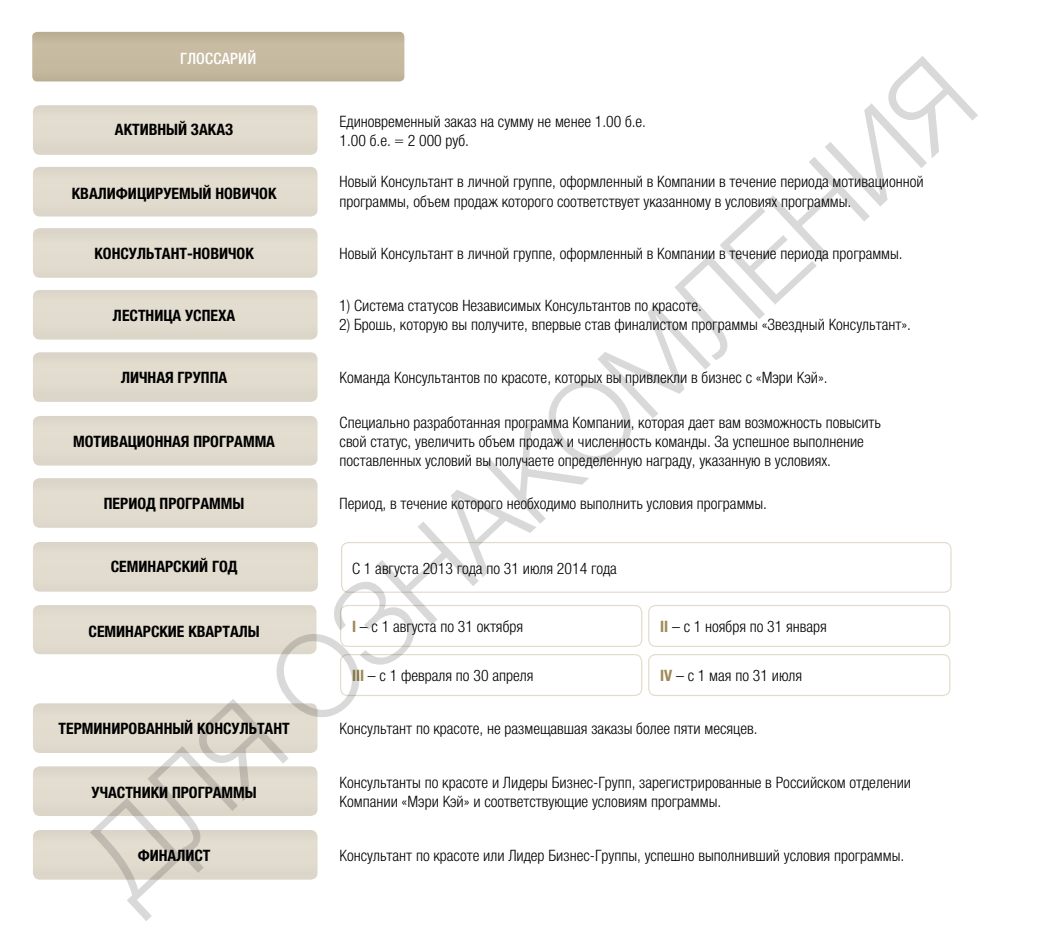
<style>
.page{position:relative;width:1042px;height:943px;background:#fff}
.page>*{position:absolute;margin:0;border:0;box-sizing:border-box;transform-origin:0 0}
.t1{font:300 114.27px "Helvetica Neue LTCYR";color:#000}
.t2{font:300 condensed 15.75px/19.2px "Helvetica Neue LTCYR";color:#000}
.t3{font:700 condensed 15.75px "Helvetica Neue LTCYR";color:#000}
.t4{font:500 condensed 15.75px "Helvetica Neue LTCYR";letter-spacing:.01em;color:#fff}
.s1{font-weight:700;color:#9f8958}
</style>
<div class="page">
<div style="left:33px;top:766px;width:284px;height:50px;background:#e2dbcf;border-radius:7px"></div>
<div style="left:33px;top:416px;width:284px;height:49px;background:#e2dbcf;border-radius:7px"></div>
<div style="left:33px;top:228px;width:284px;height:50px;background:#e2dccf;border-radius:7px"></div>
<div style="left:33px;top:703px;width:284px;height:50px;background:#e2dccf;border-radius:7px"></div>
<div style="left:33px;top:352px;width:284px;height:50px;background:#e1dbce;border-radius:7px"></div>
<div style="left:33px;top:478px;width:284px;height:50px;background:#e2dccf;border-radius:7px"></div>
<div style="left:33px;top:830px;width:284px;height:49px;background:#e1dbcf;border-radius:7px"></div>
<div style="left:33px;top:290px;width:284px;height:49px;background:#e2dbcf;border-radius:7px"></div>
<div style="left:33px;top:105px;width:284px;height:50px;background:#e1dbce;border-radius:7px"></div>
<div style="left:33px;top:167px;width:284px;height:49px;background:#e2dbcf;border-radius:7px"></div>
<svg style="left:32px;top:32px;width:372px;height:49px;background:#c3b79d"></svg>
<div style="left:341px;top:542px;width:610px;height:51px;border:1px solid #c8ba9d;border-radius:7px"></div>
<div style="left:340px;top:605px;width:302px;height:42px;border:1px solid #c8ba9d;border-radius:7px"></div>
<div style="left:340px;top:654px;width:302px;height:42px;border:1px solid #c8ba9d;border-radius:7px"></div>
<div style="left:648px;top:605px;width:302px;height:42px;border:1px solid #c8ba9d;border-radius:7px"></div>
<div style="left:648px;top:654px;width:302px;height:42px;border:1px solid #c8ba9d;border-radius:7px"></div>
<div style="left:33px;top:542px;width:285px;height:49px;background:#e2dccf;border-radius:7px"></div>
<div style="left:33px;top:605px;width:283px;height:49px;background:#e2dccf;border-radius:7px"></div>
<p class="t4" style="left:180px;top:50px;width:78px">Глоссарий</p>
<h1 class="t1" style="left:60px;top:830px;width:1168px;rotate:-43deg">ДЛЯ ОЗНАКОМЛЕНИЯ</h1>
<p class="t2" style="left:340px;top:112px;width:308px">Eдиновременный заказ на сумму не менее 1.00 б.е.<br>1.00 б.е. = 2 000 руб.</p>
<p class="t3" style="left:115px;top:121px;width:120px">активный заказ</p>
<p class="t2" style="left:340px;top:172px;width:585px">Новый Консультант в личной группе, оформленный в Компании в течение периода мотивационной программы, объем продаж которого соответствует указанному в условиях программы.</p>
<p class="t3" style="left:72px;top:184px;width:206px">Квалифицируемый новичок</p>
<p class="t3" style="left:94px;top:245px;width:161px">консультант-новичок</p>
<p class="t2" style="left:340px;top:244px;width:565px">Новый Консультант в личной группе, оформленный в Компании в течение периода программы.</p>
<p class="t2" style="left:339px;top:296px;width:364px">1) Система статусов Независимых Консультантов по красоте.</p>
<p class="t2" style="left:339px;top:315px;width:573px">2) Брошь, которую вы получите, впервые став финалистом программы «Звездный Консультант».</p>
<p class="t3" style="left:113px;top:307px;width:124px">Лестница успеха</p>
<p class="t3" style="left:121px;top:369px;width:108px">Личная группа</p>
<p class="t2" style="left:340px;top:368px;width:489px">Команда Консультантов по красоте, которых вы привлекли в бизнес с «Мэри Кэй».</p>
<p class="t2" style="left:340px;top:413px;width:543px">Специально разработанная программа Компании, которая дает вам возможность повысить свой статус, увеличить объем продаж и численность команды. За успешное выполнение поставленных условий вы получаете определенную награду, указанную в условиях.</p>
<p class="t3" style="left:73px;top:433px;width:203px">Мотивационная программа</p>
<p class="t3" style="left:104px;top:495px;width:142px">Период программы</p>
<p class="t2" style="left:340px;top:494px;width:429px">Период, в течение которого необходимо выполнить условия программы.</p>
<p class="t3" style="left:111px;top:558px;width:128px">семинарский год</p>
<p class="t2" style="left:352px;top:558px;width:266px">С 1 августа 2013 года по 31 июля 2014 года</p>
<p class="t2" style="left:352px;top:617px;width:173px"><span class="s1">I</span> – с 1 августа по 31 октября</p>
<p class="t2" style="left:352px;top:666px;width:183px"><span class="s1">III</span> – с 1 февраля по 30 апреля</p>
<p class="t2" style="left:660px;top:617px;width:168px"><span class="s1">II</span> – с 1 ноября по 31 января</p>
<p class="t2" style="left:660px;top:666px;width:144px"><span class="s1">IV</span> – с 1 мая по 31 июля</p>
<p class="t3" style="left:89px;top:623px;width:173px">семинарские кварталы</p>
<p class="t3" style="left:59px;top:720px;width:232px">Терминированный Консультант</p>
<p class="t2" style="left:340px;top:719px;width:419px">Консультант по красоте, не размещавшая заказы более пяти месяцев.</p>
<p class="t2" style="left:340px;top:773px;width:573px">Консультанты по красоте и Лидеры Бизнес-Групп, зарегистрированные в Российском отделении<br>Компании «Мэри Кэй» и соответствующие условиям программы.</p>
<p class="t3" style="left:91px;top:784px;width:167px">Участники программы</p>
<p class="t3" style="left:138px;top:847px;width:74px">Финалист</p>
<p class="t2" style="left:340px;top:845px;width:566px">Консультант по красоте или Лидер Бизнес-Группы, успешно выполнивший условия программы.</p>
</div>
